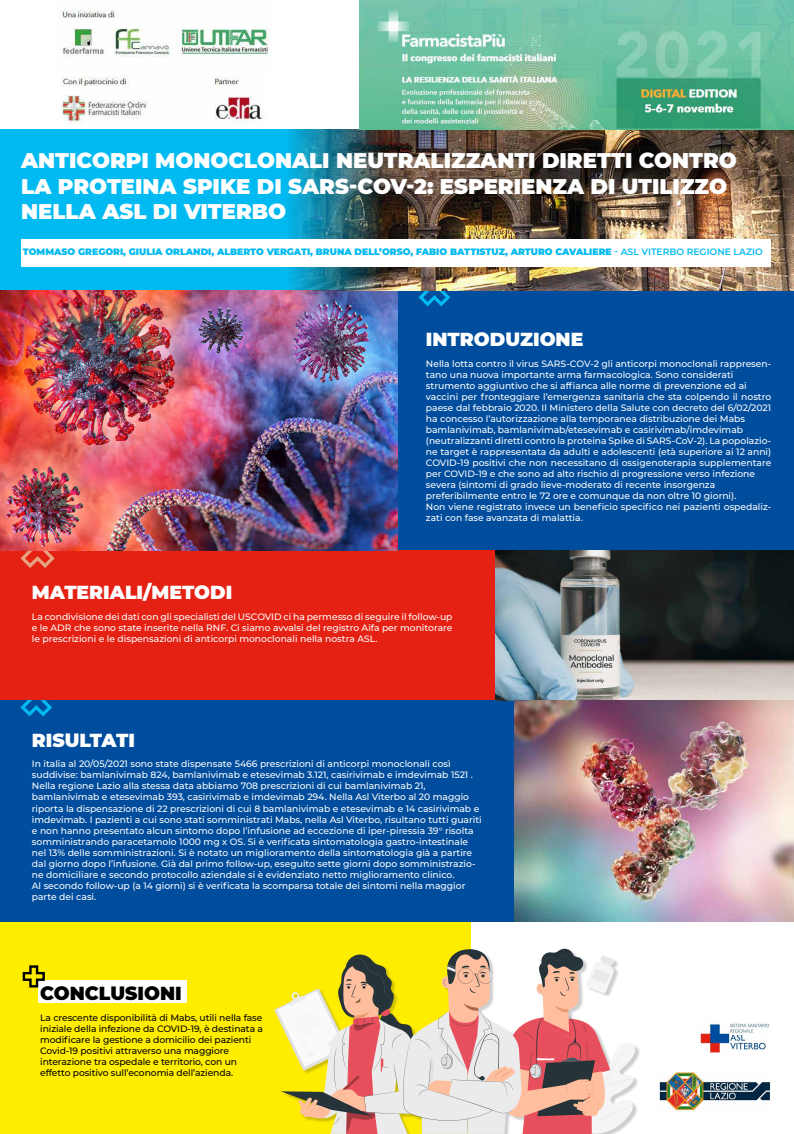
<style>
.page{position:relative;width:794px;height:1134px;background:#fff}
.page>*{position:absolute;margin:0;border:0;box-sizing:border-box;transform-origin:0 0}
.t1{font:900 21.2px/25.4px "Montserrat";color:#fff}
.t2{font:900 18.8px "Montserrat";color:#fff}
.t3{font:900 18.8px "Montserrat";color:#000}
.t4{font:500 9.2px/11px "Montserrat";color:#fff}
.t5{font:500 9.2px/11px "Montserrat";letter-spacing:-.01em;color:#000}
.t6{font:900 9.2px "Montserrat";color:#00baf1}
.s1{font-weight:600}
</style>
<div class="page">
<div style="left:0;top:920px;width:471px;height:214px;background:#ffed00"></div>
<div style="left:397px;top:290px;width:397px;height:261px;background:#004d9d"></div>
<svg style="left:416px;top:290px;width:36px;height:17px"></svg>
<div style="left:0;top:551px;width:591px;height:149px;background:#e52113"></div>
<svg style="left:20px;top:551px;width:35px;height:17px"></svg>
<div style="left:0;top:700px;width:794px;height:221px;background:#004d9d"></div>
<svg style="left:20px;top:700px;width:32px;height:17px"></svg>
<div style="left:0;top:130px;width:780px;height:160px;background:#00baf1"></div>
<img style="left:0;top:290px;width:398px;height:261px">
<img style="left:289px;top:130px;width:505px;height:160px">
<div style="left:38px;top:981px;width:149px;height:22px;background:#fff"></div>
<svg style="left:22px;top:965px;width:24px;height:23px"></svg>
<div style="left:22px;top:239px;width:749px;height:28px;background:#fff"></div>
<img style="left:495px;top:551px;width:298px;height:149px">
<img style="left:360px;top:0;width:434px;height:130px">
<img style="left:515px;top:700px;width:279px;height:221px">
<svg style="left:274px;top:948px;width:362px;height:186px"></svg>
<img style="left:729px;top:1034px;width:37px;height:17px">
<img style="left:729px;top:1023px;width:41px;height:11px">
<img style="left:700px;top:1024px;width:29px;height:29px">
<img style="left:659px;top:1072px;width:112px;height:39px">
<img style="left:60px;top:9px;width:209px;height:48px">
<img style="left:61px;top:76px;width:202px;height:48px">
<h1 class="t1" style="left:21px;top:147px;width:717px">ANTICORPI MONOCLONALI NEUTRALIZZANTI DIRETTI CONTRO<br>LA PROTEINA SPIKE DI SARS-COV-2: ESPERIENZA DI UTILIZZO<br>NELLA ASL DI VITERBO</h1>
<p class="t6" style="left:23px;top:245px;width:741px">TOMMASO GREGORI, GIULIA ORLANDI, ALBERTO VERGATI, BRUNA DELL’ORSO, FABIO BATTISTUZ, ARTURO CAVALIERE <span class="s1">- ASL VITERBO REGIONE LAZIO</span></p>
<h2 class="t2" style="left:426px;top:325px;width:159px">INTRODUZIONE</h2>
<p class="t4" style="left:426px;top:357px;width:347px">Nella lotta contro il virus SARS-COV-2 gli anticorpi monoclonali rappresen&shy;tano una nuova importante arma farmacologica. Sono considerati strumento aggiuntivo che si affianca alle norme di prevenzione ed ai vaccini per fronteggiare l’emergenza sanitaria che sta colpendo il nostro paese dal febbraio 2020. Il Ministero della Salute con decreto del 6/02/2021 ha concesso l’autorizzazione alla temporanea distribuzione dei Mabs bamlanivimab, bamlanivimab/etesevimab e casirivimab/imdevimab (neutralizzanti diretti contro la proteina Spike di SARS-CoV-2). La popolazio&shy;ne target è rappresentata da adulti e adolescenti (età superiore ai 12 anni)<br>COVID-19 positivi che non necessitano di ossigenoterapia supplementare per COVID-19 e che sono ad alto rischio di progressione verso infezione severa (sintomi di grado lieve-moderato di recente insorgenza preferibilmente entro le 72 ore e comunque da non oltre 10 giorni).<br>Non viene registrato invece un beneficio specifico nei pazienti ospedaliz&shy;zati con fase avanzata di malattia.</p>
<h2 class="t2" style="left:32px;top:578px;width:202px">MATERIALI/METODI</h2>
<p class="t4" style="left:32px;top:610px;width:422px;text-align:justify">La condivisione dei dati con gli specialisti del USCOVID ci ha permesso di seguire il follow-up e le ADR che sono state inserite nella RNF. Ci siamo avvalsi del registro Aifa per monitorare le prescrizioni e le dispensazioni di anticorpi monoclonali nella nostra ASL.</p>
<h2 class="t2" style="left:32px;top:726px;width:105px">RISULTATI</h2>
<p class="t4" style="left:32px;top:758px;width:451px">In italia al 20/05/2021 sono state dispensate 5466 prescrizioni di anticorpi monoclonali così suddivise: bamlanivimab 824, bamlanivimab e etesevimab 3.121, casirivimab e imdevimab 1521 .<br>Nella regione Lazio alla stessa data abbiamo 708 prescrizioni di cui bamlanivimab 21, bamlanivimab e etesevimab 393, casirivimab e imdevimab 294. Nella Asl Viterbo al 20 maggio riporta la dispensazione di 22 prescrizioni di cui 8 bamlanivimab e etesevimab e 14 casirivimab e imdevimab. I pazienti a cui sono stati somministrati Mabs, nella Asl Viterbo, risultano tutti guariti e non hanno presentato alcun sintomo dopo l’infusione ad eccezione di iper-piressia 39° risolta somministrando paracetamolo 1000 mg x OS. Si è verificata sintomatologia gastro-intestinale nel 13% delle somministrazioni. Si è notato un miglioramento della sintomatologia già a partire dal giorno dopo l’infusione. Già dal primo follow-up, eseguito sette giorni dopo somministrazio&shy;ne domiciliare e secondo protocollo aziendale si è evidenziato netto miglioramento clinico.<br>Al secondo follow-up (a 14 giorni) si è verificata la scomparsa totale dei sintomi nella maggior parte dei casi.</p>
<h2 class="t3" style="left:40px;top:979px;width:143px">CONCLUSIONI</h2>
<p class="t5" style="left:40px;top:1011px;width:224px">La crescente disponibilità di Mabs, utili nella fase iniziale della infezione da COVID-19, è destinata a modificare la gestione a domicilio dei pazienti Covid-19 positivi attraverso una maggiore interazione tra ospedale e territorio, con un effetto positivo sull’economia dell’azienda.</p>
</div>
